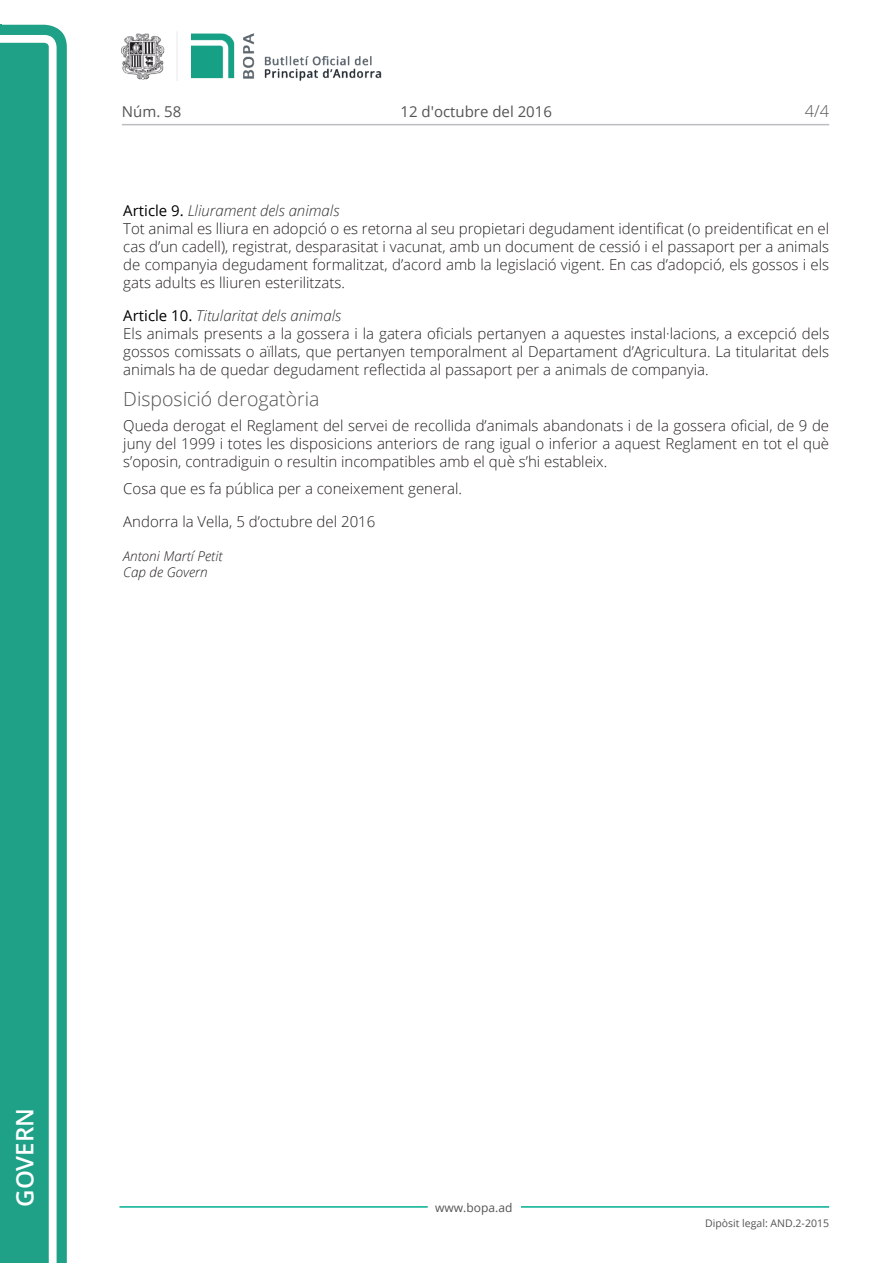
<style>
.page{position:relative;width:893px;height:1263px;background:#fff}
.page>*{position:absolute;margin:0;border:0;box-sizing:border-box;transform-origin:0 0}
.t1{font:600 24px "Open Sans";color:#fff}
.Titol_5{font:300 19.5px "Open Sans";color:#545454}
.t2{font:300 16.5px "Open Sans";color:#545454}
.Body_text{font:300 15px/18px "Open Sans";color:#231f20;text-align:justify}
.Titol_7{font:italic 300 15px "Open Sans";color:#303030}
.Data{font:300 15px "Open Sans";color:#231f20}
.t3{font:15px "Open Sans";color:#545454}
.signatura{font:italic 300 13.5px/16.5px "Open Sans";color:#231f20}
.t4{font:12px "Open Sans";color:#545454}
.t5{font:10.5px "Open Sans";color:#545454}
.s1{font-weight:400;font-style:normal;color:#000}
</style>
<div class="page">
<svg style="left:0;top:25px;width:67px;height:1238px;fill:#1ea187"></svg>
<div style="left:0;top:43px;width:49px;height:1220px;background:#1ea187"></div>
<img style="left:122px;top:32px;width:260px;height:49px">
<hr style="left:119px;top:1206px;width:309px;height:2px;background:#00ae91">
<hr style="left:521px;top:1206px;width:308px;height:2px;background:#00ae91">
<hr style="left:122px;top:124px;width:707px;height:1px;background:#bcbdc0">
<p class="t3" style="left:122px;top:102px;width:61px">Núm. 58</p>
<p class="t3" style="left:400px;top:102px;width:153px">12 d'octubre del 2016</p>
<p class="t2" style="left:805px;top:100px;width:26px">4/4</p>
<p class="Titol_7" style="left:123px;top:200px;width:218px"><span class="s1">Article 9.</span> Lliurament dels animals</p>
<p class="Body_text" style="left:123px;top:219px;width:707px">Tot animal es lliura en adopció o es retorna al seu propietari degudament identificat (o preidentificat en el cas d’un cadell), registrat, desparasitat i vacunat, amb un document de cessió i el passaport per a animals de companyia degudament formalitzat, d’acord amb la legislació vigent. En cas d’adopció, els gossos i els gats adults es lliuren esterilitzats.</p>
<p class="Titol_7" style="left:123px;top:306px;width:219px"><span class="s1">Article 10.</span> Titularitat dels animals</p>
<p class="Body_text" style="left:123px;top:324px;width:707px">Els animals presents a la gossera i la gatera oficials pertanyen a aquestes instal·lacions, a excepció dels gossos comissats o aïllats, que pertanyen temporalment al Departament d’Agricultura. La titularitat dels animals ha de quedar degudament reflectida al passaport per a animals de companyia.</p>
<p class="Titol_5" style="left:123px;top:386px;width:198px">Disposició derogatòria</p>
<p class="Body_text" style="left:123px;top:416px;width:707px">Queda derogat el Reglament del servei de recollida d’animals abandonats i de la gossera oficial, de 9 de juny del 1999 i totes les disposicions anteriors de rang igual o inferior a aquest Reglament en tot el què s’oposin, contradiguin o resultin incompatibles amb el què s’hi estableix.</p>
<p class="Body_text" style="left:123px;top:479px;width:340px">Cosa que es fa pública per a coneixement general.</p>
<p class="Data" style="left:123px;top:512px;width:254px">Andorra la Vella, 5 d’octubre del 2016</p>
<p class="signatura" style="left:123px;top:547px;width:101px">Antoni Martí Petit<br>Cap de Govern</p>
<h1 class="t1" style="left:8px;top:1207px;width:100px;rotate:-90deg">Govern</h1>
<p class="t4" style="left:435px;top:1199px;width:79px">www.bopa.ad</p>
<p class="t5" style="left:705px;top:1216px;width:125px">Dipòsit legal: AND.2-2015</p>
</div>
